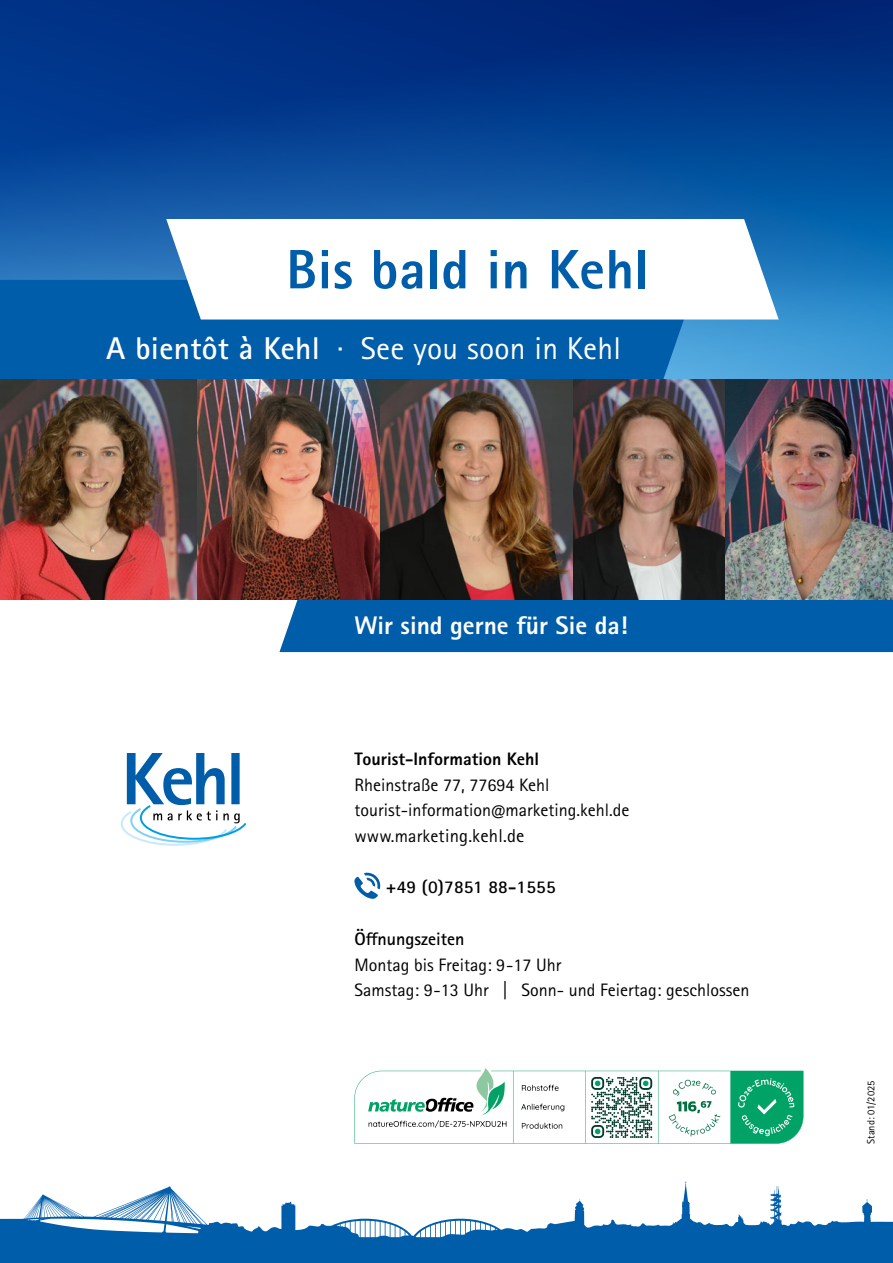
<style>
.page{position:relative;width:893px;height:1263px;background:#fff}
.page>*{position:absolute;margin:0;border:0;box-sizing:border-box;transform-origin:0 0}
.t1{font:800 55.5px "Rotis Sans Serif Pro";letter-spacing:.01em;color:#005da9}
.t2{font:31.5px "Rotis Sans Serif Pro";letter-spacing:.01em;color:#fff}
.t3{font:800 25.5px "Rotis Sans Serif Pro";color:#fff}
.t4{font:18.6px "Rotis Sans Serif Pro";letter-spacing:.01em;color:#000}
.t5{font:18px/25.5px "Rotis Sans Serif Pro";color:#000}
.t6{font:700 18px "Rotis Sans Serif Std";color:#000}
.t7{font:800 18px "Rotis Sans Serif Pro";color:#000}
.t8{font:10.5px "Rotis Sans Serif Pro";color:#000}
.s1{font-family:"Rotis Sans Serif Std";font-weight:700}
.s2{font-size:18px}
</style>
<div class="page">
<svg style="left:0;top:1181px;width:893px;height:64px"></svg>
<div style="left:0;top:1245px;width:893px;height:18px;background:#005da9"></div>
<svg style="left:121px;top:753px;width:125px;height:93px"></svg>
<svg style="left:0;top:0;width:893px;height:380px;background:#094796"></svg>
<div style="left:0;top:280px;width:697px;height:100px;background:#005da9"></div>
<svg style="left:166px;top:219px;width:613px;height:100px"></svg>
<div style="left:279px;top:600px;width:614px;height:52px;background:#005da9"></div>
<svg style="left:354px;top:873px;width:26px;height:26px"></svg>
<img style="left:0;top:380px;width:725px;height:220px">
<img style="left:725px;top:380px;width:168px;height:220px">
<svg style="left:354px;top:1068px;width:449px;height:76px"></svg>
<h1 class="t1" style="left:286px;top:234px;width:364px">Bis bald in Kehl</h1>
<h2 class="t2" style="left:106px;top:329px;width:516px"><span class="s1">A bientôt à Kehl</span> · See you soon in Kehl</h2>
<h3 class="t3" style="left:354px;top:609px;width:275px">Wir sind gerne für Sie da!</h3>
<p class="t7" style="left:354px;top:748px;width:186px">Tourist-Information Kehl</p>
<p class="t5" style="left:354px;top:772px;width:277px">Rheinstraße 77, 77694 Kehl tourist-information@marketing.kehl.de</p>
<p class="t4" style="left:354px;top:824px;width:172px"><span class="s2">www.marke</span>ting.kehl.de</p>
<p class="t6" style="left:386px;top:875px;width:171px">+49 (0)7851 88-1555</p>
<p class="t6" style="left:354px;top:928px;width:112px">Öffnungszeiten</p>
<p class="t5" style="left:354px;top:952px;width:397px">Montag bis Freitag: 9-17 Uhr<br>Samstag: 9-13 Uhr | Sonn- und Feiertag: geschlossen</p>
<p class="t8" style="left:865px;top:1144px;width:65px;rotate:-90deg">Stand: 01/2025</p>
</div>
